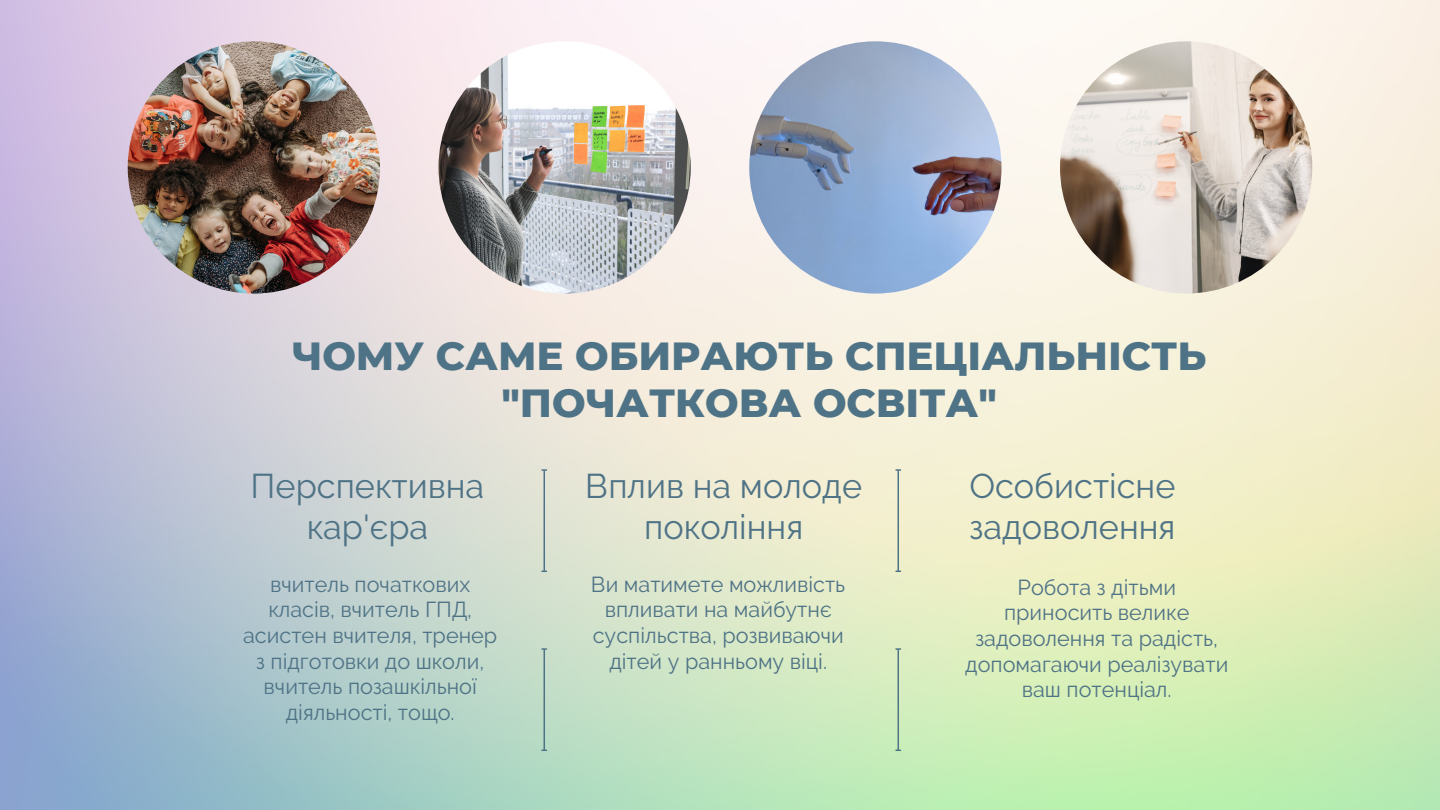
<style>
.page{position:relative;width:1440px;height:810px;background:#fff}
.page>*{position:absolute;margin:0;border:0;box-sizing:border-box;transform-origin:0 0}
.t1{font:800 40px/47.2px "Montserrat";color:#4f7386;text-align:center}
.t2{font:34.2px/40.6px "Raleway";color:#4f7386;text-align:center}
.t3{font:21.6px/25.7px "Raleway";color:#4f7386;text-align:center}
</style>
<div class="page">
<img style="left:0;top:0;width:1440px;height:810px">
<hr style="left:544px;top:470px;width:1px;height:101px;background:#4f7386">
<hr style="left:898px;top:470px;width:1px;height:101px;background:#4f7386">
<hr style="left:544px;top:649px;width:1px;height:101px;background:#4f7386">
<hr style="left:898px;top:649px;width:1px;height:101px;background:#4f7386">
<img style="left:439px;top:41px;width:252px;height:253px;border-radius:50%">
<img style="left:128px;top:41px;width:252px;height:253px;border-radius:50%">
<img style="left:749px;top:41px;width:253px;height:253px;border-radius:50%">
<img style="left:1060px;top:41px;width:252px;height:253px;border-radius:50%">
<p class="t1" style="left:292px;top:332px;width:916px">ЧОМУ САМЕ ОБИРАЮТЬ СПЕЦІАЛЬНІСТЬ "ПОЧАТКОВА ОСВІТА"</p>
<p class="t2" style="left:251px;top:466px;width:235px">Перспективна кар'єра</p>
<p class="t2" style="left:585px;top:466px;width:278px">Вплив на молоде покоління</p>
<p class="t3" style="left:243px;top:571px;width:256px">вчитель початкових класів, вчитель ГПД, асистен вчителя, тренер з підготовки до школи, вчитель позашкільної діяльності, тощо.</p>
<h1 class="t3" style="left:591px;top:571px;width:255px">Ви матимете можливість впливати на майбутнє суспільства, розвиваючи дітей у ранньому віці.</h1>
<p class="t2" style="left:969px;top:466px;width:208px;text-align:left">Особистісне задоволення</p>
<p class="t3" style="left:965px;top:574px;width:265px">Робота з дітьми приносить велике задоволення та радість, допомагаючи реалізувати ваш потенціал.</p>
</div>
